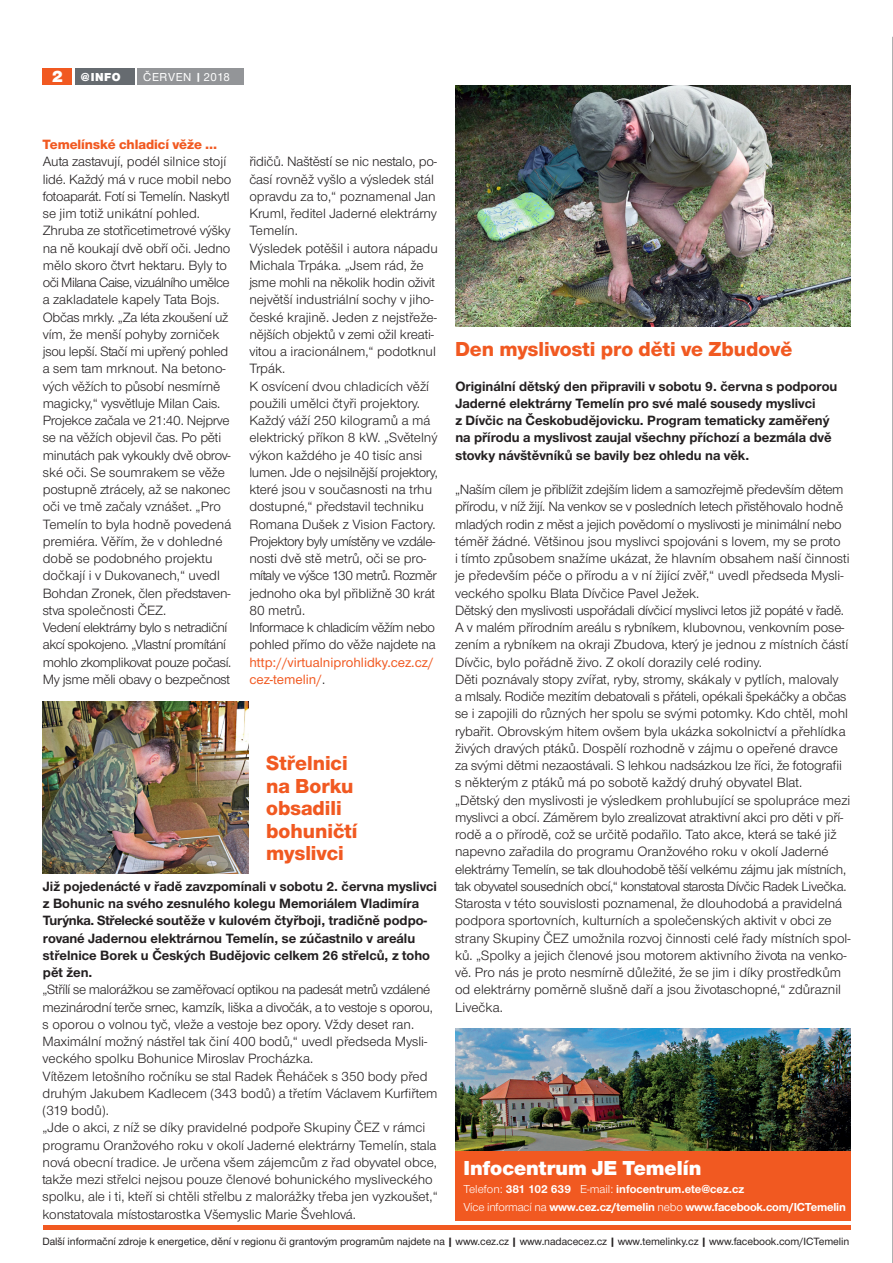
<style>
.page{position:relative;width:893px;height:1263px;background:#fff}
.page>*{position:absolute;margin:0;border:0;box-sizing:border-box;transform-origin:0 0}
.titulek_16{font:800 21px/22.5px "Nimbus CEZOT";color:#f15921}
.ramecek_text{font:900 21px "Nimbus CEZOT";color:#fff}
.ramecek_nadpis{font:900 17.25px "Nimbus CEZOT";color:#fff}
._00_text{font:13.95px/17.2px "Nimbus CEZOT";color:#231f20}
._00_text-2{font:700 13.95px/17.2px "Nimbus CEZOT";color:#231f20}
._00_text-3{font:13.95px/17.2px "Nimbus CEZOT";letter-spacing:-.02em;color:#231f20}
._00_text-4{font:13.95px/17.2px "Nimbus CEZOT";letter-spacing:-.025em;color:#231f20}
._00_text-5{font:13.95px/17.2px "Nimbus CEZOT";letter-spacing:-.03em;color:#231f20}
.titulek_16-2{font:800 13.95px "Nimbus CEZOT";letter-spacing:-.005em;color:#f15921}
.ramecek_text-2{font:700 12px "Nimbus CEZOT";letter-spacing:-.015em;color:#fff}
.Pruh_text{font:500 12px "Nimbus CEZOT";letter-spacing:.05em;color:#fff}
.Pruh_text-2{font:900 12px "Nimbus CEZOT";color:#fff}
.tiráž{font:500 10.95px "Nimbus CEZOT";letter-spacing:-.005em;color:#231f20}
.s1{font-family:"Nimbus CEZ";font-weight:700;font-size:10.5px}
.s2{font-weight:500;color:#f15921}
.s3{font-weight:400}
.s4{font-family:"Nimbus CEZ";font-weight:700}
</style>
<div class="page">
<hr style="left:892px;top:37px;width:1px;height:1226px;background:#636366">
<img style="left:455px;top:1029px;width:395px;height:122px">
<div style="left:43px;top:68px;width:29px;height:17px;background:#f15921"></div>
<div style="left:138px;top:68px;width:106px;height:17px;background:#939598"></div>
<div style="left:75px;top:68px;width:60px;height:17px;background:#666b70"></div>
<hr style="left:43px;top:1225px;width:807px;height:4px;background:#f15921">
<div style="left:455px;top:1151px;width:395px;height:69px;background:#f15921"></div>
<img style="left:455px;top:85px;width:395px;height:242px">
<img style="left:43px;top:701px;width:206px;height:173px">
<p class="ramecek_nadpis" style="left:52px;top:66px;width:12px">2</p>
<p class="Pruh_text-2" style="left:81px;top:70px;width:41px">@INFO</p>
<p class="Pruh_text" style="left:143px;top:70px;width:88px">ČERVEN <span class="s1">|</span> 2018</p>
<p class="titulek_16-2" style="left:43px;top:136px;width:176px">Temelínské chladicí věže ...</p>
<p class="_00_text" style="left:43px;top:153px;width:190px">Auta zastavují, podél silnice stojí lidé. Každý má v ruce mobil nebo fotoaparát. Fotí si Temelín. Naskytl se jim totiž unikátní pohled.<br>Zhruba ze stotřicetimetrové výšky na ně koukají dvě obří oči. Jedno mělo skoro čtvrt hektaru. Byly to oči Milana Caise, vizuálního umělce a zakladatele kapely Tata Bojs.<br>Občas mrkly. „Za léta zkoušení už vím, že menší pohyby zorniček jsou lepší. Stačí mi upřený pohled a sem tam mrknout. Na betono&shy;vých věžích to působí nesmírně magicky,“ vysvětluje Milan Cais.</p>
<p class="_00_text-3" style="left:43px;top:412px;width:189px">Projekce začala ve 21:40. Nejprve se na věžích objevil čas. Po pěti minutách pak vykoukly dvě obrov-</p>
<p class="_00_text" style="left:43px;top:464px;width:190px">ské oči. Se soumrakem se věže postupně ztrácely, až se nakonec oči ve tmě začaly vznášet. „Pro<br>Temelín to byla hodně povedená premiéra. Věřím, že v dohledné době se podobného projektu dočkají i v Dukovanech,“ uvedl<br>Bohdan Zronek, člen představen&shy;stva společnosti ČEZ.</p>
<p class="_00_text-5" style="left:43px;top:619px;width:186px">Vedení elektrárny bylo s netradiční akcí spokojeno. „Vlastní promítání</p>
<p class="_00_text-4" style="left:43px;top:653px;width:190px">mohlo zkomplikovat pouze počasí.<br>My jsme měli obavy o bezpečnost</p>
<p class="_00_text" style="left:249px;top:153px;width:189px">řidičů. Naštěstí se nic nestalo, po&shy;časí rovněž vyšlo a výsledek stál opravdu za to,“ poznamenal Jan<br>Kruml, ředitel Jaderné elektrárny<br>Temelín.</p>
<p class="_00_text" style="left:249px;top:239px;width:190px">Výsledek potěšil i autora nápadu<br>Michala Trpáka. „Jsem rád, že jsme mohli na několik hodin oživit největší industriální sochy v jiho&shy;české krajině. Jeden z nejstřeže&shy;nějších objektů v zemi ožil kreati&shy;vitou a iracionálnem,“ podotknul<br>Trpák.</p>
<p class="_00_text" style="left:249px;top:377px;width:190px">K osvícení dvou chladicích věží použili umělci čtyři projektory.<br>Každý váží 250 kilogramů a má elektrický příkon 8 kW. „Světelný výkon každého je 40 tisíc ansi lumen. Jde o nejsilnější projektory, které jsou v současnosti na trhu dostupné,“ představil techniku<br>Romana Dušek z Vision Factory.</p>
<p class="_00_text-4" style="left:249px;top:533px;width:189px">Projektory byly umístěny ve vzdále&shy;nosti dvě stě metrů, oči se pro&shy;mítaly ve výšce 130 metrů. Rozměr jednoho oka byl přibližně 30 krát<br>80 metrů.</p>
<p class="_00_text-5" style="left:249px;top:619px;width:188px">Informace k chladicím věžím nebo pohled přímo do věže najdete na <span class="s2">http://virtualniprohlidky.cez.cz/ cez-temelin/</span>.</p>
<p class="titulek_16" style="left:266px;top:752px;width:93px">Střelnici na Borku obsadili bohuničtí myslivci</p>
<p class="_00_text-2" style="left:43px;top:877px;width:396px">Již pojedenácté v řadě zavzpomínali v sobotu 2. června myslivci z Bohunic na svého zesnulého kolegu Memoriálem Vladimíra Turýnka. Střelecké soutěže v kulovém čtyřboji, tradičně podpo&shy;rované Jadernou elektrárnou Temelín, se zúčastnilo v areálu střelnice Borek u Českých Budějovic celkem 26 střelců, z toho pět žen.</p>
<p class="_00_text" style="left:43px;top:981px;width:392px">„Střílí se malorážkou se zaměřovací optikou na padesát metrů vzdálené mezinárodní terče srnec, kamzík, liška a divočák, a to vestoje s oporou, s oporou o volnou tyč, vleže a vestoje bez opory. Vždy deset ran.<br>Maximální možný nástřel tak činí 400 bodů,“ uvedl předseda Mysli&shy;veckého spolku Bohunice Miroslav Procházka.</p>
<p class="_00_text" style="left:43px;top:1067px;width:396px">Vítězem letošního ročníku se stal Radek Řeháček s 350 body před druhým Jakubem Kadlecem (343 bodů) a třetím Václavem Kurfiřtem (319 bodů).</p>
<p class="_00_text" style="left:43px;top:1119px;width:397px">„Jde o akci, z níž se díky pravidelné podpoře Skupiny ČEZ v rámci programu Oranžového roku v okolí Jaderné elektrárny Temelín, stala nová obecní tradice. Je určena všem zájemcům z řad obyvatel obce, takže mezi střelci nejsou pouze členové bohunického mysliveckého spolku, ale i ti, kteří si chtěli střelbu z malorážky třeba jen vyzkoušet,“ konstatovala místostarostka Všemyslic Marie Švehlová.</p>
<p class="titulek_16" style="left:455px;top:338px;width:339px">Den myslivosti pro děti ve Zbudově</p>
<p class="_00_text-2" style="left:455px;top:377px;width:384px">Originální dětský den připravili v sobotu 9. června s podporou<br>Jaderné elektrárny Temelín pro své malé sousedy myslivci</p>
<p class="_00_text-2" style="left:455px;top:412px;width:378px">z Dívčic na Českobudějovicku. Program tematicky zaměřený na přírodu a myslivost zaujal všechny příchozí a bezmála dvě stovky návštěvníků se bavily bez ohledu na věk.</p>
<p class="_00_text-3" style="left:455px;top:481px;width:390px">„Naším cílem je přiblížit zdejším lidem a samozřejmě především dětem přírodu, v níž žijí. Na venkov se v posledních letech přistěhovalo hodně mladých rodin z měst a jejich povědomí o myslivosti je minimální nebo téměř žádné. Většinou jsou myslivci spojováni s lovem, my se proto</p>
<p class="_00_text" style="left:455px;top:550px;width:396px">i tímto způsobem snažíme ukázat, že hlavním obsahem naší činnosti je především péče o přírodu a v ní žijící zvěř,“ uvedl předseda Mysli&shy;veckého spolku Blata Dívčice Pavel Ježek.</p>
<p class="_00_text-3" style="left:455px;top:602px;width:391px">Dětský den myslivosti uspořádali dívčicí myslivci letos již popáté v řadě.<br>A v malém přírodním areálu s rybníkem, klubovnou, venkovním pose-</p>
<p class="_00_text" style="left:455px;top:636px;width:395px">zením a rybníkem na okraji Zbudova, který je jednou z místních částí<br>Dívčic, bylo pořádně živo. Z okolí dorazily celé rodiny.</p>
<p class="_00_text" style="left:455px;top:671px;width:394px">Děti poznávaly stopy zvířat, ryby, stromy, skákaly v pytlích, malovaly a mlsaly. Rodiče mezitím debatovali s přáteli, opékali špekáčky a občas se i zapojili do různých her spolu se svými potomky. Kdo chtěl, mohl rybařit. Obrovským hitem ovšem byla ukázka sokolnictví a přehlídka živých dravých ptáků. Dospělí rozhodně v zájmu o opeřené dravce za svými dětmi nezaostávali. S lehkou nadsázkou lze říci, že fotografii s některým z ptáků má po sobotě každý druhý obyvatel Blat.</p>
<p class="_00_text" style="left:455px;top:791px;width:397px">„Dětský den myslivosti je výsledkem prohlubující se spolupráce mezi myslivci a obcí. Záměrem bylo zrealizovat atraktivní akci pro děti v pří&shy;rodě a o přírodě, což se určitě podařilo. Tato akce, která se také již napevno zařadila do programu Oranžového roku v okolí Jaderné elektrárny Temelín, se tak dlouhodobě těší velkému zájmu jak místních, tak obyvatel sousedních obcí,“ konstatoval starosta Dívčic Radek Livečka.</p>
<p class="_00_text" style="left:455px;top:895px;width:397px">Starosta v této souvislosti poznamenal, že dlouhodobá a pravidelná podpora sportovních, kulturních a společenských aktivit v obci ze strany Skupiny ČEZ umožnila rozvoj činnosti celé řady místních spol&shy;ků. „Spolky a jejich členové jsou motorem aktivního života na venko&shy;vě. Pro nás je proto nesmírně důležité, že se jim i díky prostředkům od elektrárny poměrně slušně daří a jsou životaschopné,“ zdůraznil Livečka.</p>
<p class="ramecek_text" style="left:463px;top:1156px;width:239px">Infocentrum JE Temelín</p>
<p class="ramecek_text-2" style="left:463px;top:1182px;width:282px"><span class="s3">Telefon:</span> 381 102 639 <span class="s3">E-mail:</span> infocentrum.ete@cez.cz</p>
<p class="ramecek_text-2" style="left:463px;top:1200px;width:384px"><span class="s3">Více informací na</span> www.cez.cz/temelin <span class="s3">nebo</span> www.facebook.com/ICTemelin</p>
<p class="tiráž" style="left:43px;top:1235px;width:808px">Další informační zdroje k energetice, dění v regionu či grantovým programům najdete na <span class="s4">|</span> www.cez.cz <span class="s4">|</span> www.nadacecez.cz <span class="s4">|</span> www.temelinky.cz <span class="s4">|</span> www.facebook.com/ICTemelin</p>
</div>
